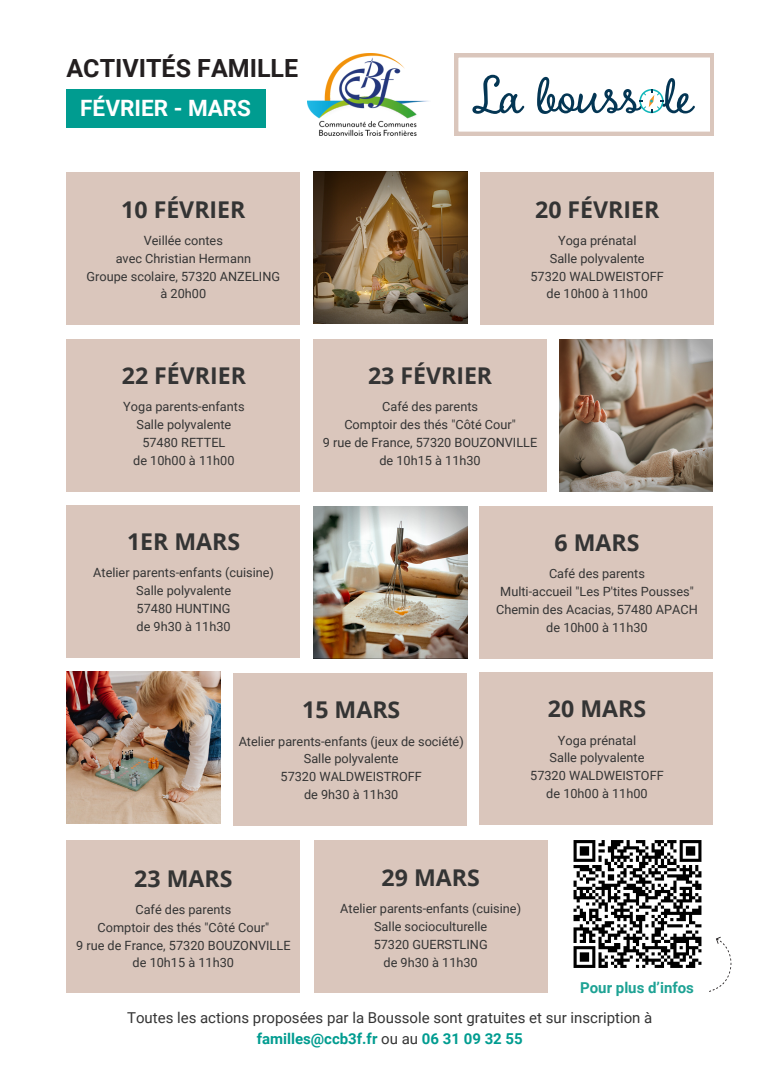
<style>
.page{position:relative;width:780px;height:1088px;background:#fff}
.page>*{position:absolute;margin:0;border:0;box-sizing:border-box;transform-origin:0 0}
.t1{font:700 25px "Roboto";color:#231f20}
.t2{font:700 23.12px "Open Sans";color:#343434}
.t3{font:700 22.5px "Roboto";color:#fff}
.t4{font:15px/20.6px "Roboto";color:#343434;text-align:center}
.t5{font:700 15px "Roboto";color:#1da294}
.t6{font:12.75px/17.8px "Roboto";color:#343434;text-align:center}
.s1{font-weight:700;color:#009c90}
</style>
<div class="page">
<img style="left:313px;top:172px;width:154px;height:152px">
<svg style="left:559px;top:339px;width:154px;height:152px;background:#958475"></svg>
<img style="left:313px;top:506px;width:154px;height:152px">
<img style="left:66px;top:671px;width:154px;height:152px">
<div style="left:66px;top:173px;width:234px;height:152px;background:#dac6bc"></div>
<div style="left:480px;top:173px;width:234px;height:152px;background:#dac6bc"></div>
<div style="left:66px;top:339px;width:234px;height:152px;background:#dac6bc"></div>
<div style="left:312px;top:339px;width:234px;height:152px;background:#dac6bc"></div>
<div style="left:66px;top:505px;width:234px;height:153px;background:#dac6bc"></div>
<div style="left:479px;top:506px;width:234px;height:153px;background:#dac6bc"></div>
<div style="left:233px;top:673px;width:234px;height:153px;background:#dac6bc"></div>
<div style="left:479px;top:672px;width:234px;height:153px;background:#dac6bc"></div>
<div style="left:66px;top:840px;width:234px;height:153px;background:#dac6bc"></div>
<div style="left:314px;top:840px;width:233px;height:152px;background:#dac6bc"></div>
<div style="left:66px;top:89px;width:199px;height:39px;background:#009c90"></div>
<img style="left:307px;top:54px;width:122px;height:81px">
<svg style="left:454px;top:54px;width:259px;height:81px"></svg>
<img style="left:573px;top:840px;width:129px;height:128px">
<svg style="left:709px;top:937px;width:22px;height:55px"></svg>
<p class="t1" style="left:66px;top:50px;width:233px">ACTIVITÉS FAMILLE</p>
<p class="t3" style="left:80px;top:93px;width:172px">FÉVRIER - MARS</p>
<p class="t2" style="left:121px;top:193px;width:126px">10 FÉVRIER</p>
<p class="t6" style="left:87px;top:231px;width:195px">Veillée contes<br>avec Christian Hermann<br>Groupe scolaire, 57320 ANZELING à 20h00</p>
<p class="t2" style="left:122px;top:359px;width:126px">22 FÉVRIER</p>
<p class="t6" style="left:123px;top:397px;width:123px">Yoga parents-enfants<br>Salle polyvalente<br>57480 RETTEL<br>de 10h00 à 11h00</p>
<p class="t2" style="left:127px;top:525px;width:115px">1ER MARS</p>
<p class="t6" style="left:93px;top:563px;width:182px">Atelier parents-enfants (cuisine)<br>Salle polyvalente<br>57480 HUNTING<br>de 9h30 à 11h30</p>
<p class="t2" style="left:535px;top:193px;width:126px">20 FÉVRIER</p>
<p class="t6" style="left:530px;top:231px;width:135px">Yoga prénatal<br>Salle polyvalente<br>57320 WALDWEISTOFF de 10h00 à 11h00</p>
<p class="t2" style="left:368px;top:359px;width:126px">23 FÉVRIER</p>
<p class="t6" style="left:323px;top:397px;width:216px">Café des parents<br>Comptoir des thés "Côté Cour"<br>9 rue de France, 57320 BOUZONVILLE de 10h15 à 11h30</p>
<p class="t2" style="left:554px;top:526px;width:86px">6 MARS</p>
<p class="t6" style="left:496px;top:564px;width:203px">Café des parents<br>Multi-accueil "Les P'tites Pousses"<br>Chemin des Acacias, 57480 APACH de 10h00 à 11h30</p>
<p class="t2" style="left:302px;top:694px;width:100px">15 MARS</p>
<p class="t6" style="left:239px;top:732px;width:226px">Atelier parents-enfants (jeux de société)<br>Salle polyvalente<br>57320 WALDWEISTROFF<br>de 9h30 à 11h30</p>
<p class="t2" style="left:548px;top:692px;width:100px">20 MARS</p>
<p class="t6" style="left:530px;top:731px;width:135px">Yoga prénatal<br>Salle polyvalente<br>57320 WALDWEISTOFF de 10h00 à 11h00</p>
<p class="t2" style="left:134px;top:862px;width:100px">23 MARS</p>
<p class="t6" style="left:76px;top:900px;width:216px">Café des parents<br>Comptoir des thés "Côté Cour"<br>9 rue de France, 57320 BOUZONVILLE de 10h15 à 11h30</p>
<p class="t2" style="left:381px;top:861px;width:100px">29 MARS</p>
<p class="t6" style="left:340px;top:899px;width:182px">Atelier parents-enfants (cuisine)<br>Salle socioculturelle<br>57320 GUERSTLING<br>de 9h30 à 11h30</p>
<p class="t5" style="left:580px;top:977px;width:115px">Pour plus d’infos</p>
<p class="t4" style="left:127px;top:1007px;width:527px">Toutes les actions proposées par la Boussole sont gratuites et sur inscription à <span class="s1">familles@ccb3f.fr</span> ou au <span class="s1">06 31 09 32 55</span></p>
</div>
